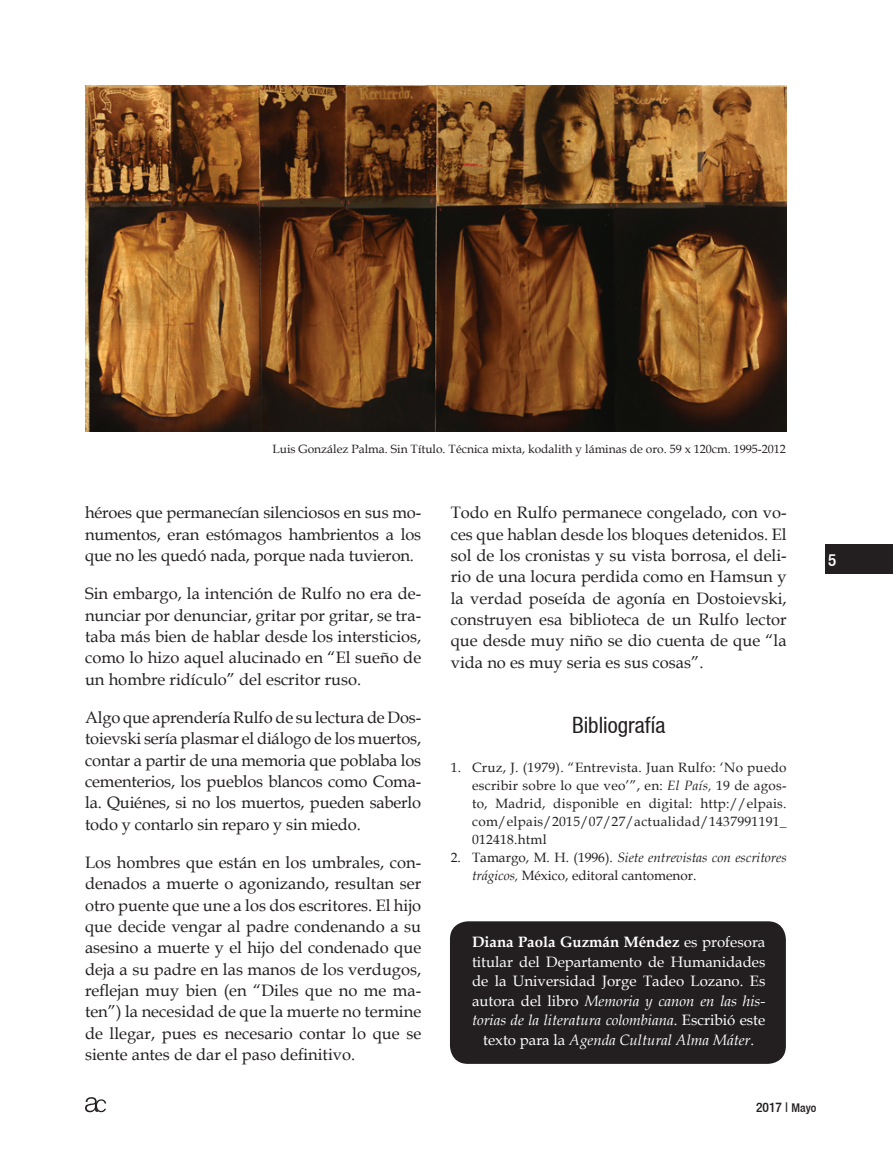
<style>
.page{position:relative;width:893px;height:1149px;background:#fff}
.page>*{position:absolute;margin:0;border:0;box-sizing:border-box;transform-origin:0 0}
.t1{font:condensed 22.5px "Helvetica 57";color:#231f20}
.t2{font:500 condensed 16.95px "Helvetica 67";color:#fff}
.t3{font:16.5px/21.3px "Book Antiqua";color:#231f20;text-align:justify}
.t4{font:15px/19.5px "Book Antiqua";color:#fff;text-align:center}
.t5{font:13.5px/18px "Book Antiqua";letter-spacing:.02em;color:#231f20;text-align:justify}
.t6{font:13.5px/18px "Book Antiqua";color:#231f20}
.t7{font:500 condensed 13.5px "Helvetica 67";color:#231f20}
.t8{font:12px "Book Antiqua";color:#231f20}
.s1{font-style:italic}
.s2{font-weight:700}
.s3{font-size:12px}
</style>
<div class="page">
<div style="left:825px;top:544px;width:68px;height:29px;background:#231f20"></div>
<svg style="left:85px;top:1097px;width:21px;height:14px"></svg>
<div style="left:450px;top:921px;width:336px;height:142px;background:#231f20;border-radius:18px"></div>
<img style="left:86px;top:85px;width:700px;height:346px">
<p class="t8" style="left:272px;top:441px;width:515px">Luis González Palma. Sin Título. Técnica mixta, kodalith y láminas de oro. 59 x 120cm. 1995-2012</p>
<p class="t3" style="left:85px;top:501px;width:338px">héroes que permanecían silenciosos en sus mo&shy;numentos, eran estómagos hambrientos a los que no les quedó nada, porque nada tuvieron.</p>
<p class="t3" style="left:85px;top:582px;width:338px">Sin embargo, la intención de Rulfo no era de&shy;nunciar por denunciar, gritar por gritar, se tra&shy;taba más bien de hablar desde los intersticios, como lo hizo aquel alucinado en “El sueño de un hombre ridículo” del escritor ruso.</p>
<p class="t3" style="left:85px;top:706px;width:338px">Algo que aprendería Rulfo de su lectura de Dos&shy;toievski sería plasmar el diálogo de los muertos, contar a partir de una memoria que poblaba los cementerios, los pueblos blancos como Coma&shy;la. Quiénes, si no los muertos, pueden saberlo todo y contarlo sin reparo y sin miedo.</p>
<p class="t3" style="left:85px;top:851px;width:338px">Los hombres que están en los umbrales, con&shy;denados a muerte o agonizando, resultan ser otro puente que une a los dos escritores. El hijo que decide vengar al padre condenando a su asesino a muerte y el hijo del condenado que deja a su padre en las manos de los verdugos, reflejan muy bien (en “Diles que no me ma&shy;ten”) la necesidad de que la muerte no termine de llegar, pues es necesario contar lo que se siente antes de dar el paso definitivo.</p>
<p class="t3" style="left:451px;top:501px;width:337px">Todo en Rulfo permanece congelado, con vo&shy;ces que hablan desde los bloques detenidos. El sol de los cronistas y su vista borrosa, el deli&shy;rio de una locura perdida como en Hamsun y la verdad poseída de agonía en Dostoievski, construyen esa biblioteca de un Rulfo lector que desde muy niño se dio cuenta de que “la vida no es muy seria es sus cosas”.</p>
<h1 class="t1" style="left:572px;top:711px;width:95px">Bibliografía</h1>
<p class="t5" style="left:472px;top:757px;width:316px;text-indent:-21px">1. Cruz, J. (1979). “Entrevista. Juan Rulfo: ‘No puedo escribir sobre lo que veo’”, en: <span class="s1">El País,</span> 19 de agos&shy;to, Madrid, disponible en digital: http://elpais. com/elpais/2015/07/27/actualidad/1437991191_ 012418.html</p>
<p class="t6" style="left:472px;top:847px;width:316px;text-indent:-21px">2. Tamargo, M. H. (1996). <span class="s1">Siete entrevistas con escritores trágicos,</span> México, editoral cantomenor.</p>
<p class="t4" style="left:472px;top:931px;width:295px"><span class="s2">Diana Paola Guzmán Méndez</span> es profesora titular del Departamento de Humanidades de la Universidad Jorge Tadeo Lozano. Es autora del libro <span class="s1">Memoria y canon en las his&shy;torias de la literatura colombiana</span>. Escribió este texto para la <span class="s1">Agenda Cultural Alma Máter</span>.</p>
<p class="t2" style="left:828px;top:549px;width:10px">5</p>
<p class="t7" style="left:756px;top:1098px;width:62px">2017 | <span class="s3">Mayo</span></p>
</div>
